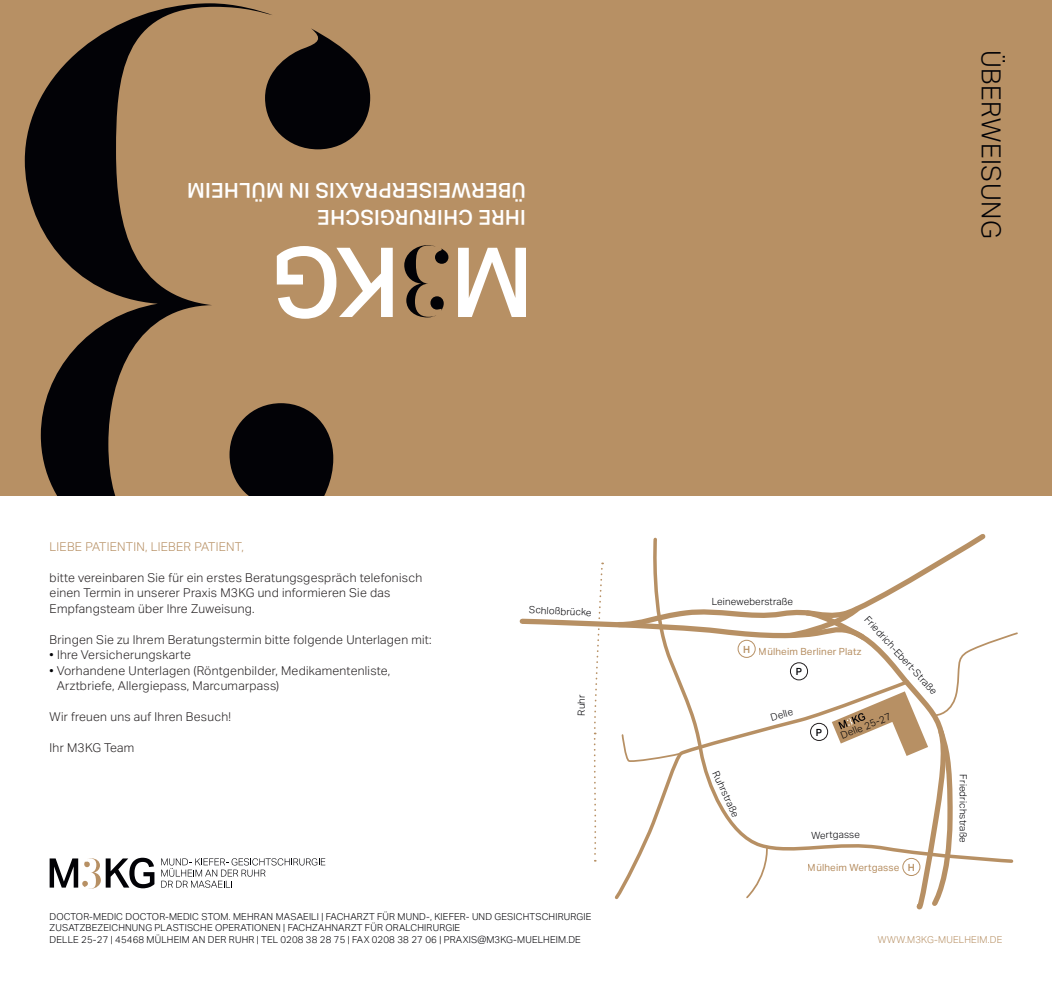
<style>
.page{position:relative;width:1052px;height:993px;background:#fff}
.page>*{position:absolute;margin:0;border:0;box-sizing:border-box;transform-origin:0 0}
.t1{font:300 26.43px "Aktiv Grotesk";letter-spacing:.02em;color:#020206}
.t2{font:500 20.65px/26.4px "Aktiv Grotesk";letter-spacing:.02em;color:#fff}
.t3{font:300 12.25px/15.6px "Aktiv Grotesk";letter-spacing:.02em;color:#231f20}
.t4{font:300 12.25px "Aktiv Grotesk";letter-spacing:.02em;color:#b79064}
.t5{font:300 9.97px "Aktiv Grotesk";letter-spacing:.015em;color:#020206}
.t6{font:9.97px "Aktiv Grotesk";letter-spacing:.015em;color:#b79064}
.t7{font:500 9.97px "Aktiv Grotesk";color:#020206}
.t8{font:500 9.97px "Aktiv Grotesk";color:#b79064}
.t9{font:300 9.62px/11.9px "Aktiv Grotesk";letter-spacing:.015em;color:#020206}
.t10{font:300 9.62px "Aktiv Grotesk";letter-spacing:.02em;color:#b79064}
</style>
<div class="page">
<div style="left:0;top:0;width:1052px;height:496px;background:#b79064"></div>
<svg style="left:25px;top:3px;width:345px;height:493px"></svg>
<svg style="left:458px;top:248px;width:68px;height:69px"></svg>
<svg style="left:277px;top:246px;width:116px;height:72px"></svg>
<svg style="left:404px;top:245px;width:44px;height:72px"></svg>
<svg style="left:161px;top:858px;width:164px;height:29px"></svg>
<svg style="left:50px;top:857px;width:104px;height:31px"></svg>
<svg style="left:613px;top:534px;width:405px;height:374px"></svg>
<svg style="left:593px;top:562px;width:10px;height:299px"></svg>
<h2 class="t2" style="left:526px;top:230px;width:340px;rotate:-180deg">IHRE CHIRURGISCHE<br>ÜBERWEISERPRAXIS IN MÜLHEIM</h2>
<h1 class="t1" style="left:1006px;top:50px;width:190px;rotate:90deg">ÜBERWEISUNG</h1>
<p class="t4" style="left:50px;top:539px;width:196px">LIEBE PATIENTIN, LIEBER PATIENT,</p>
<p class="t3" style="left:50px;top:569px;width:374px">bitte vereinbaren Sie für ein erstes Beratungsgespräch telefonisch einen Termin in unserer Praxis M3KG und informieren Sie das<br>Empfangsteam über Ihre Zuweisung.</p>
<p class="t3" style="left:57px;top:631px;width:376px;text-indent:-7px">Bringen Sie zu Ihrem Beratungstermin bitte folgende Unterlagen mit:<br>Ihre Versicherungskarte<br>Vorhandene Unterlagen (Röntgenbilder, Medikamentenliste, Arztbriefe, Allergiepass, Marcumarpass)</p>
<p class="t3" style="left:50px;top:708px;width:183px">Wir freuen uns auf Ihren Besuch!</p>
<p class="t3" style="left:50px;top:739px;width:86px">Ihr M3KG Team</p>
<p class="t5" style="left:529px;top:603px;width:64px;rotate:3deg">Schloßbrücke</p>
<p class="t5" style="left:575px;top:715px;width:22px;rotate:-89deg">Ruhr</p>
<p class="t9" style="left:50px;top:909px;width:543px">DOCTOR-MEDIC DOCTOR-MEDIC STOM. MEHRAN MASAEILI | FACHARZT FÜR MUND-, KIEFER- UND GESICHTSCHIRURGIE<br>ZUSATZBEZEICHNUNG PLASTISCHE OPERATIONEN | FACHZAHNARZT FÜR ORALCHIRURGIE<br>DELLE 25-27 | 45468 MÜLHEIM AN DER RUHR | TEL 0208 38 28 75 | FAX 0208 38 27 06 | PRAXIS@M3KG-MUELHEIM.DE</p>
<p class="t5" style="left:712px;top:595px;width:83px">Leineweberstraße</p>
<p class="t8" style="left:743px;top:643px;width:9px">H</p>
<p class="t5" style="left:871px;top:613px;width:103px;rotate:48deg">Friedrich-Ebert-Straße</p>
<p class="t6" style="left:759px;top:645px;width:104px">Mülheim Berliner Platz</p>
<p class="t7" style="left:795px;top:665px;width:8px">P</p>
<p class="t5" style="left:769px;top:711px;width:24px;rotate:-16deg">Delle</p>
<p class="t7" style="left:816px;top:726px;width:8px">P</p>
<p class="t5" style="left:839px;top:730px;width:55px;rotate:-22deg">Delle 25-27</p>
<p class="t5" style="left:720px;top:768px;width:51px;rotate:65deg">Ruhrstraße</p>
<p class="t5" style="left:811px;top:829px;width:50px;rotate:-1deg">Wertgasse</p>
<p class="t6" style="left:808px;top:861px;width:93px">Mülheim Wertgasse</p>
<p class="t8" style="left:908px;top:861px;width:9px">H</p>
<p class="t5" style="left:969px;top:774px;width:70px;rotate:90deg">Friedrichstraße</p>
<p class="t10" style="left:878px;top:934px;width:126px">WWW.M3KG-MUELHEIM.DE</p>
</div>
